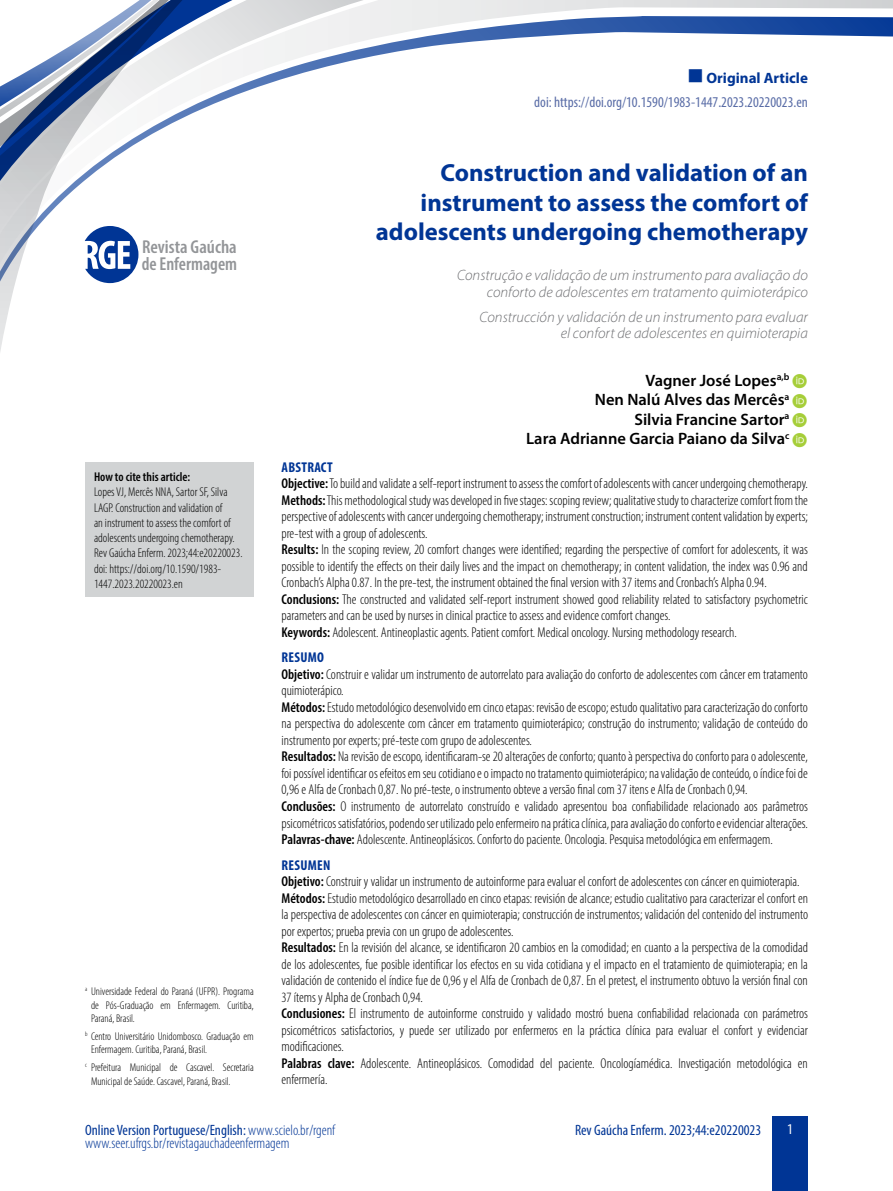
<style>
.page{position:relative;width:893px;height:1191px;background:#fff}
.page>*{position:absolute;margin:0;border:0;box-sizing:border-box;transform-origin:0 0}
.t1{font:700 24.75px/29.7px "Myriad Pro";color:#003595;text-align:right}
.t2{font:600 condensed 18.75px/16.6px "Myriad Pro";color:#939598}
.t3{font:600 16.5px/19.5px "Myriad Pro";color:#000;text-align:right}
.t4{font:italic 300 15px/16.5px "Myriad Pro";color:#6d6e71;text-align:right}
.t5{font:condensed 15px "Myriad Pro";color:#003595}
.t6{font:condensed 15px "Myriad Pro";color:#5a6da7}
.t7{font:300 condensed 15px "Myriad Pro";color:#003595}
.t8{font:700 15px "Myriad Pro";color:#003595}
.t9{font:condensed 15px "Myriad Pro";color:#fff}
.t10{font:300 condensed 14.25px/16.5px "Myriad Pro";color:#000}
.t11{font:300 condensed 12.75px/15.3px "Myriad Pro";color:#000}
.t12{font:600 condensed 12.75px "Myriad Pro";color:#000}
.t13{font:300 condensed 11.25px/13.5px "Myriad Pro";color:#000}
.s1{font-weight:700;color:#003595}
.s2{font-weight:600}
.s3{font-weight:300}
</style>
<div class="page">
<svg style="left:202px;top:0;width:691px;height:109px"></svg>
<svg style="left:0;top:0;width:202px;height:352px"></svg>
<div style="left:772px;top:1116px;width:36px;height:75px;background:#003595"></div>
<svg style="left:85px;top:226px;width:53px;height:57px"></svg>
<div style="left:85px;top:462px;width:169px;height:135px;background:#d1d3d4"></div>
<svg style="left:689px;top:69px;width:13px;height:14px"></svg>
<p class="t8" style="left:706px;top:68px;width:103px">Original Article</p>
<h2 class="t2" style="left:142px;top:238px;width:97px">Revista Gaúcha de Enfermagem</h2>
<p class="t12" style="left:94px;top:469px;width:98px">How to cite this article:</p>
<p class="t11" style="left:94px;top:484px;width:150px">Lopes VJ, Mercês NNA, Sartor SF, Silva LAGP. Construction and validation of<br>an instrument to assess the comfort of adolescents undergoing chemotherapy.<br>Rev Gaúcha Enferm. 2023;44:e20220023. doi: https://doi.org/10.1590/1983- 1447.2023.20220023.en</p>
<p class="t13" style="left:91px;top:984px;width:164px;text-align:justify;text-indent:-6px"><sup>a</sup> Universidade Federal do Paraná (UFPR). Programa de Pós-Graduação em Enfermagem. Curitiba, Paraná, Brasil.</p>
<p class="t13" style="left:91px;top:1029px;width:164px;text-indent:-6px"><sup>b</sup> Centro Universitário Unidombosco. Graduação em<br>Enfermagem. Curitiba, Paraná, Brasil.</p>
<p class="t13" style="left:91px;top:1060px;width:164px;text-indent:-6px"><sup>c</sup> Prefeitura Municipal de Cascavel. Secretaria<br>Municipal de Saúde. Cascavel, Paraná, Brasil.</p>
<p class="t6" style="left:534px;top:93px;width:275px">doi: https://doi.org/10.1590/1983-1447.2023.20220023.en</p>
<h1 class="t1" style="left:376px;top:157px;width:434px">Construction and validation of an instrument to assess the comfort of adolescents undergoing chemotherapy</h1>
<p class="t4" style="left:457px;top:267px;width:352px">Construção e validação de um instrumento para avaliação do conforto de adolescentes em tratamento quimioterápico</p>
<p class="t4" style="left:479px;top:308px;width:330px">Construcción y validación de un instrumento para evaluar el confort de adolescentes en quimioterapia</p>
<p class="t3" style="left:526px;top:370px;width:265px">Vagner José Lopes<sup>a,b<br></sup>Nen Nalú Alves das Mercês<sup>a<br></sup>Silvia Francine Sartor<sup>a<br></sup>Lara Adrianne Garcia Paiano da Silva<sup>c</sup></p>
<p class="t10" style="left:281px;top:459px;width:528px"><span class="s1">ABSTRACT<br></span><span class="s2">Objective:</span> To build and validate a self-report instrument to assess the comfort of adolescents with cancer undergoing chemotherapy.<br><span class="s2">Methods:</span> This methodological study was developed in five stages: scoping review; qualitative study to characterize comfort from the perspective of adolescents with cancer undergoing chemotherapy; instrument construction; instrument content validation by experts; pre-test with a group of adolescents.<br><span class="s2">Results:</span> In the scoping review, 20 comfort changes were identified; regarding the perspective of comfort for adolescents, it was possible to identify the effects on their daily lives and the impact on chemotherapy; in content validation, the index was 0.96 and Cronbach’s Alpha 0.87. In the pre-test, the instrument obtained the final version with 37 items and Cronbach’s Alpha 0.94.<br><span class="s2">Conclusions:</span> The constructed and validated self-report instrument showed good reliability related to satisfactory psychometric parameters and can be used by nurses in clinical practice to assess and evidence comfort changes.<br><span class="s2">Keywords:</span> Adolescent. Antineoplastic agents. Patient comfort. Medical oncology. Nursing methodology research.</p>
<p class="t10" style="left:281px;top:649px;width:528px"><span class="s1">RESUMO<br></span><span class="s2">Objetivo:</span> Construir e validar um instrumento de autorrelato para avaliação do conforto de adolescentes com câncer em tratamento quimioterápico.<br><span class="s2">Métodos:</span> Estudo metodológico desenvolvido em cinco etapas: revisão de escopo; estudo qualitativo para caracterização do conforto na perspectiva do adolescente com câncer em tratamento quimioterápico; construção do instrumento; validação de conteúdo do instrumento por experts; pré-teste com grupo de adolescentes.<br><span class="s2">Resultados:</span> Na revisão de escopo, identificaram-se 20 alterações de conforto; quanto à perspectiva do conforto para o adolescente, foi possível identificar os efeitos em seu cotidiano e o impacto no tratamento quimioterápico; na validação de conteúdo, o índice foi de 0,96 e Alfa de Cronbach 0,87. No pré-teste, o instrumento obteve a versão final com 37 itens e Alfa de Cronbach 0,94.<br><span class="s2">Conclusões:</span> O instrumento de autorrelato construído e validado apresentou boa confiabilidade relacionado aos parâmetros psicométricos satisfatórios, podendo ser utilizado pelo enfermeiro na prática clínica, para avaliação do conforto e evidenciar alterações.<br><span class="s2">Palavras-chave:</span> Adolescente. Antineoplásicos. Conforto do paciente. Oncologia. Pesquisa metodológica em enfermagem.</p>
<p class="t10" style="left:281px;top:856px;width:528px"><span class="s1">RESUMEN<br></span><span class="s2">Objetivo:</span> Construir y validar un instrumento de autoinforme para evaluar el confort de adolescentes con cáncer en quimioterapia.<br><span class="s2">Métodos:</span> Estudio metodológico desarrollado en cinco etapas: revisión de alcance; estudio cualitativo para caracterizar el confort en la perspectiva de adolescentes con cáncer en quimioterapia; construcción de instrumentos; validación del contenido del instrumento por expertos; prueba previa con un grupo de adolescentes.<br><span class="s2">Resultados:</span> En la revisión del alcance, se identificaron 20 cambios en la comodidad; en cuanto a la perspectiva de la comodidad de los adolescentes, fue posible identificar los efectos en su vida cotidiana y el impacto en el tratamiento de quimioterapia; en la validación de contenido el índice fue de 0,96 y el Alfa de Cronbach de 0,87. En el pretest, el instrumento obtuvo la versión final con 37 ítems y Alpha de Cronbach 0,94.<br><span class="s2">Conclusiones:</span> El instrumento de autoinforme construido y validado mostró buena confiabilidad relacionada con parámetros psicométricos satisfactorios, y puede ser utilizado por enfermeros en la práctica clínica para evaluar el confort y evidenciar modificaciones.<br><span class="s2">Palabras clave:</span> Adolescente. Antineoplásicos. Comodidad del paciente. Oncologíamédica. Investigación metodológica en enfermería.</p>
<p class="t5" style="left:85px;top:1121px;width:252px">Online Version Portuguese/English: <span class="s3">www.scielo.br/rgenf</span></p>
<p class="t7" style="left:85px;top:1134px;width:206px">www.seer.ufrgs.br/revistagauchadeenfermagem</p>
<p class="t5" style="left:575px;top:1121px;width:188px">Rev Gaúcha Enferm. 2023;44:e20220023</p>
<p class="t9" style="left:787px;top:1120px;width:7px">1</p>
</div>
